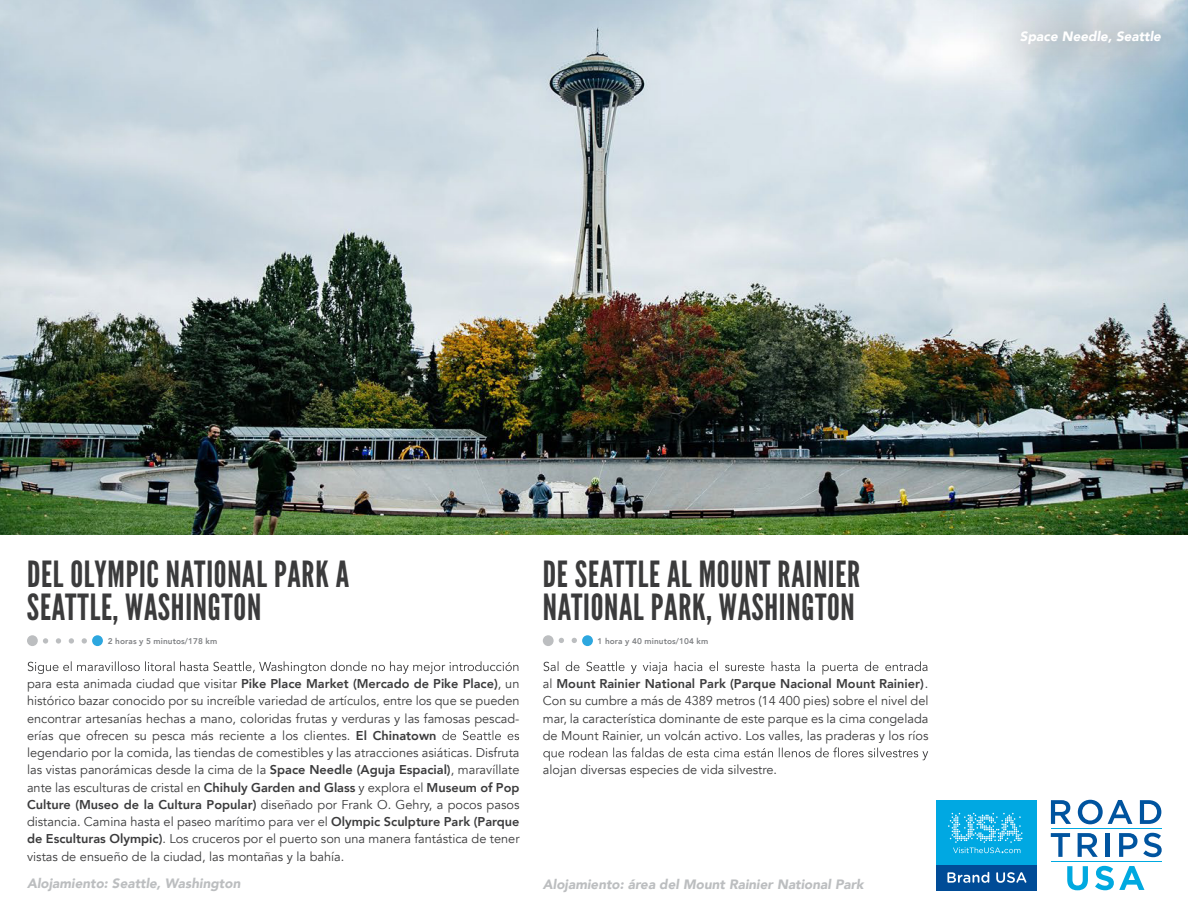
<style>
.page{position:relative;width:1188px;height:918px;background:#fff}
.page>*{position:absolute;margin:0;border:0;box-sizing:border-box;transform-origin:0 0}
.t1{font:36px/33px "League Gothic";letter-spacing:.02em;color:#3b3b3c}
.t2{font:italic 900 13.5px "Avenir";color:#bcbec0}
.t3{font:italic 900 13.5px "Avenir";color:#fff}
.t4{font:12.75px/17.2px "Avenir";color:#3b3b3c}
.t5{font:800 8.25px "Avenir";letter-spacing:.01em;color:#808285}
.s1{font-weight:800}
</style>
<div class="page">
<img style="left:0;top:0;width:1188px;height:535px">
<svg style="left:28px;top:661px;width:490px;height:13px"></svg>
<svg style="left:442px;top:730px;width:77px;height:10px"></svg>
<svg style="left:543px;top:661px;width:384px;height:14px"></svg>
<svg style="left:543px;top:747px;width:385px;height:14px"></svg>
<svg style="left:972px;top:0;width:216px;height:93px;background:#c7d4dc"></svg>
<svg style="left:43px;top:638px;width:50px;height:6px"></svg>
<div style="left:27px;top:635px;width:11px;height:11px;background:#bcbec0;border-radius:50%"></div>
<div style="left:92px;top:635px;width:11px;height:11px;background:#2da7df;border-radius:50%"></div>
<svg style="left:559px;top:638px;width:18px;height:5px"></svg>
<div style="left:582px;top:635px;width:11px;height:11px;background:#2da7df;border-radius:50%"></div>
<div style="left:543px;top:635px;width:11px;height:11px;background:#bcbec0;border-radius:50%"></div>
<div style="left:937px;top:800px;width:100px;height:90px;background:#00a8e2"></div>
<div style="left:937px;top:865px;width:100px;height:25px;background:#004c97"></div>
<svg style="left:947px;top:872px;width:42px;height:11px"></svg>
<svg style="left:996px;top:872px;width:30px;height:11px"></svg>
<svg style="left:948px;top:813px;width:74px;height:40px"></svg>
<svg style="left:1051px;top:800px;width:20px;height:24px"></svg>
<svg style="left:1078px;top:800px;width:54px;height:24px"></svg>
<svg style="left:1140px;top:800px;width:21px;height:24px"></svg>
<svg style="left:1051px;top:833px;width:19px;height:24px"></svg>
<svg style="left:1078px;top:833px;width:20px;height:24px"></svg>
<div style="left:1105px;top:833px;width:5px;height:24px;background:#00549f"></div>
<svg style="left:1119px;top:833px;width:18px;height:24px"></svg>
<svg style="left:1143px;top:833px;width:19px;height:24px"></svg>
<svg style="left:1067px;top:866px;width:21px;height:24px"></svg>
<svg style="left:1095px;top:866px;width:49px;height:24px"></svg>
<hr style="left:1051px;top:861px;width:111px;height:1px;background:#00a9e0">
<hr style="left:1051px;top:828px;width:111px;height:1px;background:#00a9e0">
<p class="t3" style="left:1020px;top:25px;width:143px">Space Needle, Seattle</p>
<h1 class="t1" style="left:27px;top:558px;width:324px">DEL OLYMPIC NATIONAL PARK A<br>SEATTLE, WASHINGTON</h1>
<h1 class="t1" style="left:543px;top:558px;width:319px">DE SEATTLE AL MOUNT RAINIER<br>NATIONAL PARK, WASHINGTON</h1>
<p class="t5" style="left:108px;top:634px;width:111px">2 horas y 5 minutos/178 km</p>
<p class="t5" style="left:598px;top:634px;width:112px">1 hora y 40 minutos/104 km</p>
<p class="t4" style="left:27px;top:675px;width:494px">para esta animada ciudad que visitar <span class="s1">Pike Place Market (Mercado de Pike Place)</span>, un histórico bazar conocido por su increíble variedad de artículos, entre los que se pueden encontrar artesanías hechas a mano, coloridas frutas y verduras y las famosas pescad&shy;erías que ofrecen su pesca más reciente a los clientes. <span class="s1">El Chinatown<br></span>legendario por la comida, las tiendas de comestibles y las atracciones asiáticas. Disfruta las vistas panorámicas desde la cima de la <span class="s1">Space Needle (Aguja Espacial)</span>, maravíllate ante las esculturas de cristal en <span class="s1">Chihuly Garden and Glass</span> y explora el <span class="s1">Museum of Pop Culture (Museo de la Cultura Popular)</span> diseñado por Frank O. Gehry, a pocos pasos distancia. Camina hasta el paseo marítimo para ver el <span class="s1">Olympic Sculpture Park (Parque de Esculturas Olympic)</span>. Los cruceros por el puerto son una manera fantástica de tener vistas de ensueño de la ciudad, las montañas y la bahía.</p>
<p class="t2" style="left:27px;top:873px;width:215px">Alojamiento: Seattle, Washington</p>
<p class="t4" style="left:543px;top:675px;width:387px;text-align:justify">al <span class="s1">Mount Rainier National Park (Parque Nacional Mount Rainier)</span>.<br>Con su cumbre a más de 4389 metros (14 400 pies) sobre el nivel del mar, la característica dominante de este parque es la cima congelada de Mount Rainier, un volcán activo. Los valles, las praderas y los ríos</p>
<p class="t4" style="left:543px;top:762px;width:236px">alojan diversas especies de vida silvestre.</p>
<p class="t2" style="left:543px;top:873px;width:322px">Alojamiento: área del Mount Rainier National Park</p>
</div>
